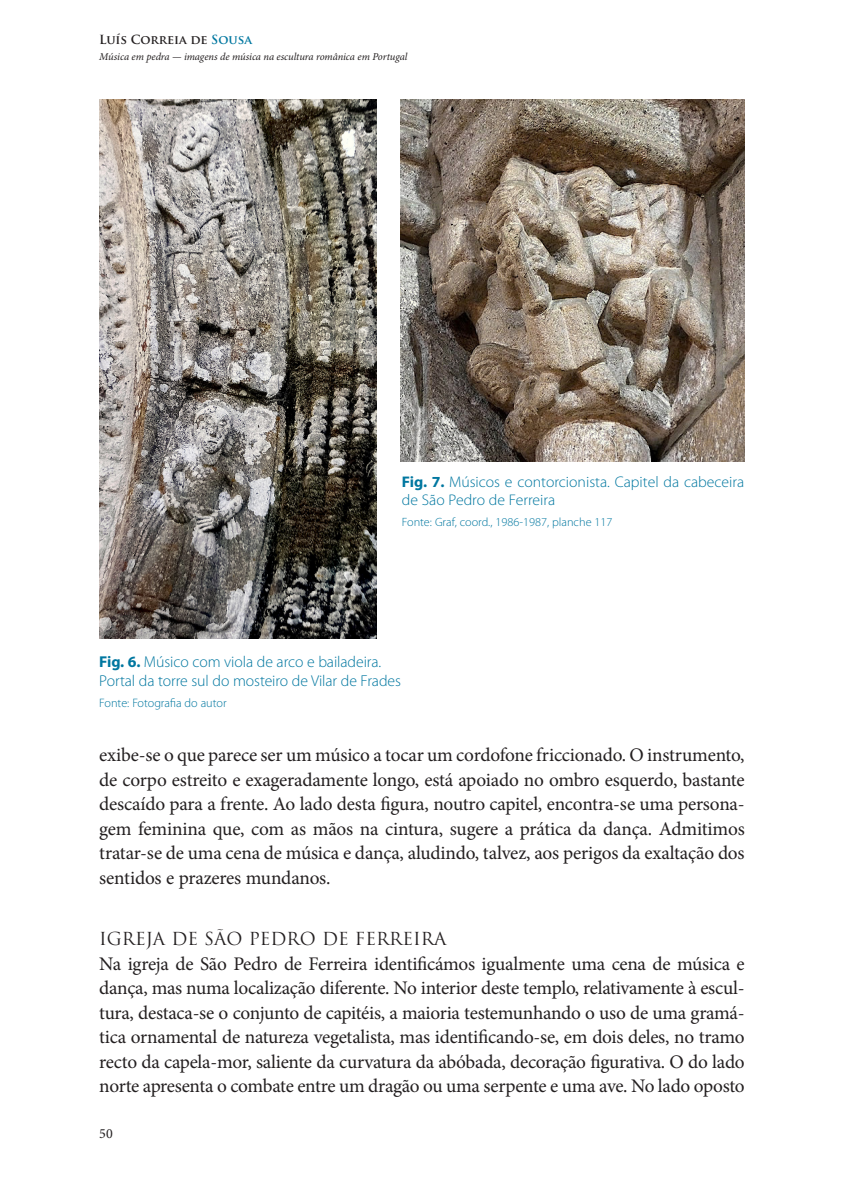
<style>
.page{position:relative;width:844px;height:1191px;background:#fff}
.page>*{position:absolute;margin:0;border:0;box-sizing:border-box;transform-origin:0 0}
.t1{font:19.25px/24.5px "Minion Pro";letter-spacing:-.015em;color:#231f20;text-align:justify}
.t2{font:17.5px "Trajan Pro";color:#231f20}
.t3{font:300 15.75px/19.2px "Myriad Pro";letter-spacing:-.005em;color:#0077a0}
.t4{font:300 15.4px/18.9px "Myriad Pro";color:#0077a0}
.t5{font:14px "Minion Pro";color:#231f20}
.t6{font:300 12.25px "Myriad Pro";color:#0077a0}
.t7{font:700 12.25px "Trajan Pro";color:#231f20}
.t8{font:300 12.08px "Myriad Pro";color:#0077a0}
.t9{font:italic 10.5px "Minion Pro";letter-spacing:-.005em;color:#231f20}
.s1{color:#0077a0}
.s2{font-weight:700}
</style>
<div class="page">
<img style="left:400px;top:99px;width:344px;height:363px">
<img style="left:99px;top:99px;width:278px;height:539px">
<p class="t7" style="left:99px;top:32px;width:154px">Luís Correia de <span class="s1">Sousa</span></p>
<p class="t9" style="left:99px;top:49px;width:309px">Música em pedra — imagens de música na escultura românica em Portugal</p>
<p class="t4" style="left:402px;top:472px;width:344px"><span class="s2">Fig. 7.</span> Músicos e contorcionista. Capitel da cabeceira de São Pedro de Ferreira</p>
<p class="t8" style="left:402px;top:515px;width:212px">Fonte: Graf, coord., 1986-1987, planche 117</p>
<p class="t3" style="left:99px;top:652px;width:303px"><span class="s2">Fig. 6.</span> Músico com viola de arco e bailadeira.<br>Portal da torre sul do mosteiro de Vilar de Frades</p>
<p class="t6" style="left:99px;top:695px;width:129px">Fonte: Fotografia do autor</p>
<p class="t1" style="left:99px;top:743px;width:646px">exibe-se o que parece ser um músico a tocar um cordofone friccionado. O instrumento, de corpo estreito e exageradamente longo, está apoiado no ombro esquerdo, bastante descaído para a frente. Ao lado desta figura, noutro capitel, encontra-se uma persona&shy;gem feminina que, com as mãos na cintura, sugere a prática da dança. Admitimos tratar-se de uma cena de música e dança, aludindo, talvez, aos perigos da exaltação dos sentidos e prazeres mundanos.</p>
<p class="t2" style="left:99px;top:927px;width:348px">IGREJA DE SÃO PEDRO DE FERREIRA</p>
<p class="t1" style="left:99px;top:951px;width:646px">Na igreja de São Pedro de Ferreira identificámos igualmente uma cena de música e dança, mas numa localização diferente. No interior deste templo, relativamente à escul&shy;tura, destaca-se o conjunto de capitéis, a maioria testemunhando o uso de uma gramá&shy;tica ornamental de natureza vegetalista, mas identificando-se, em dois deles, no tramo recto da capela-mor, saliente da curvatura da abóbada, decoração figurativa. O do lado norte apresenta o combate entre um dragão ou uma serpente e uma ave. No lado oposto</p>
<p class="t5" style="left:99px;top:1124px;width:15px">50</p>
</div>
